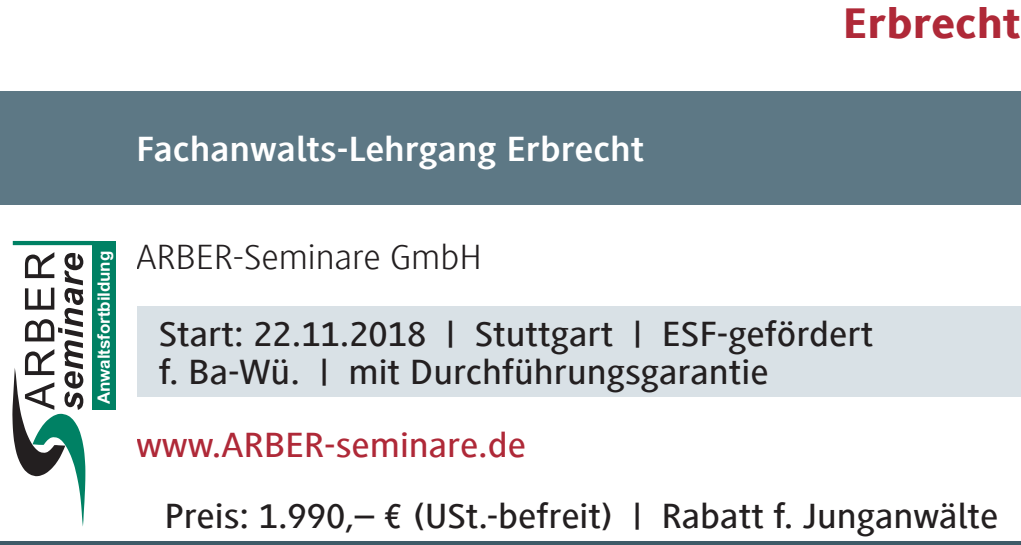
<style>
.page{position:relative;width:1021px;height:545px;background:#fff}
.page>*{position:absolute;margin:0;border:0;box-sizing:border-box;transform-origin:0 0}
.t1{font:800 44px "Generis Sans Com";color:#af2938;scale:1.08 1}
.t2{font:500 36px/38px "Generis Sans Com";color:#231f20;scale:1.08 1}
.t3{font:700 36px "Generis Sans Com";color:#fff;scale:1.08 1}
.t4{font:500 36px "Generis Sans Com";color:#af2938;scale:1.08 1}
.t5{font:300 36px "Generis Sans Com";color:#231f20;scale:1.08 1}
.t6{font:700 16.8px "Arial";letter-spacing:-.005em;color:#fff}
</style>
<div class="page">
<div style="left:0;top:91px;width:1020px;height:113px;background:#5d7885"></div>
<div style="left:136px;top:306px;width:884px;height:91px;background:#d9e1e6"></div>
<hr style="left:0;top:541px;width:1020px;height:3px;background:#3e5b68">
<hr style="left:13px;top:241px;width:81px;height:4px;background:#008164">
<svg style="left:12px;top:252px;width:73px;height:274px"></svg>
<div style="left:92px;top:241px;width:23px;height:168px;background:#008164"></div>
<p class="t1" style="left:842px;top:-1px;width:166px">Erbrecht</p>
<p class="t3" style="left:136px;top:129px;width:472px">Fachanwalts-Lehrgang Erbrecht</p>
<p class="t6" style="left:93px;top:404px;width:155px;rotate:-90deg">Anwaltsfortbildung</p>
<p class="t5" style="left:136px;top:237px;width:321px">ARBER-Seminare GmbH</p>
<p class="t2" style="left:159px;top:315px;width:663px">Start: 22.11.2018 | Stuttgart | ESF-gefördert f. Ba-Wü. | mit Durchführungsgarantie</p>
<p class="t4" style="left:136px;top:425px;width:362px">www.ARBER-seminare.de</p>
<p class="t2" style="left:164px;top:497px;width:773px">Preis: 1.990,– € (USt.-befreit) | Rabatt f. Junganwälte</p>
</div>
